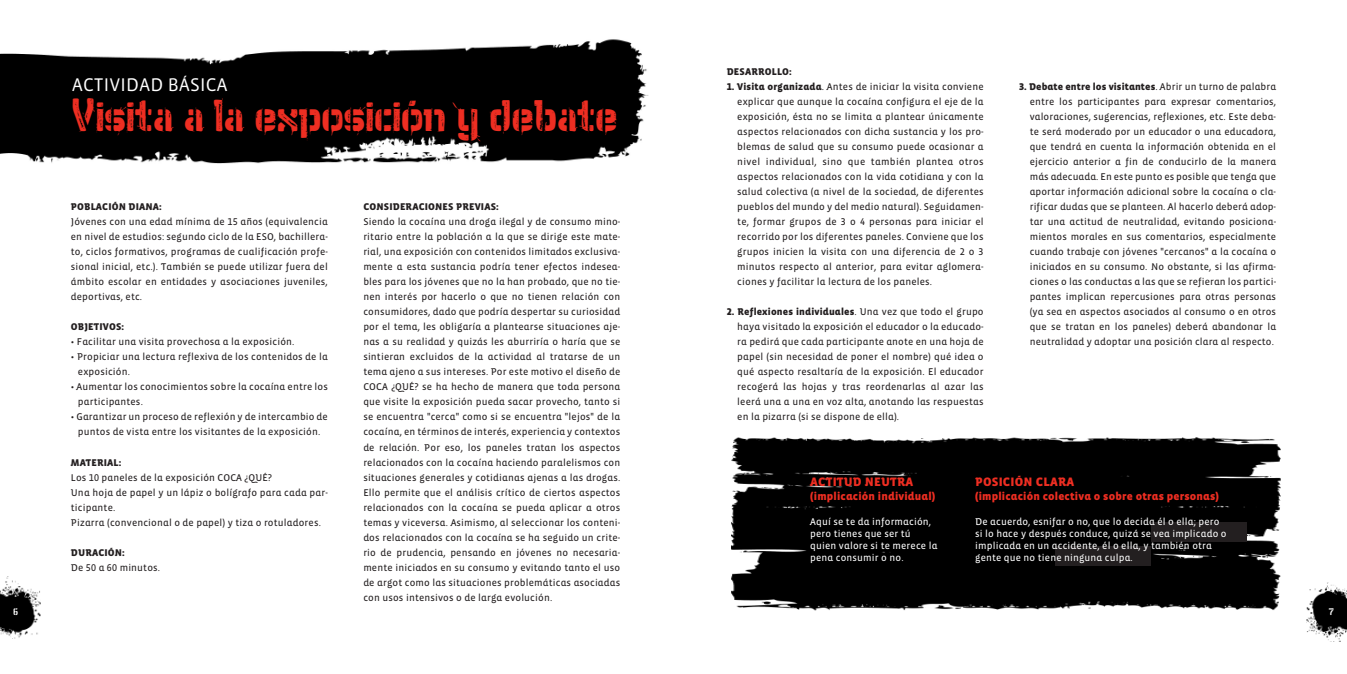
<style>
.page{position:relative;width:1347px;height:674px;background:#fff}
.page>*{position:absolute;margin:0;border:0;box-sizing:border-box;transform-origin:0 0}
.t1{font:39.38px "WC Wunderbach Paint Bta";color:#ee2e22}
.t2{font:18.75px "Vista Sans SC Book";letter-spacing:.015em;color:#fff}
.t3{font:900 12.5px "Vista Sans Alt";letter-spacing:.015em;color:#ee2e22}
.t4{font:900 11.25px "Vista Sans Alt";letter-spacing:.015em;color:#ee2e22}
.t5{font:10px/15px "Vista Sans Alt Reg";letter-spacing:.015em;color:#231f20;text-align:justify}
.t6{font:10px/12px "Vista Sans Alt Reg";letter-spacing:.015em;color:#fff}
.t7{font:900 10px "Vista Sans Alt";letter-spacing:.015em;color:#231f20}
.t8{font:8.12px "WC Wunderbach Paint Bta";color:#fff}
.s1{font-family:"Vista Sans Alt";font-weight:900}
.s2{font-family:"Vista Sans Alt Reg";font-weight:400}
</style>
<div class="page">
<img style="left:731px;top:437px;width:549px;height:172px">
<img style="left:0;top:576px;width:40px;height:62px">
<img style="left:0;top:39px;width:648px;height:124px">
<img style="left:1306px;top:582px;width:40px;height:59px">
<div style="left:1151px;top:522px;width:96px;height:20px;background:#231f20"></div>
<div style="left:1055px;top:545px;width:95px;height:20px;background:#231f20"></div>
<p class="t8" style="left:13px;top:607px;width:7px">6</p>
<h2 class="t2" style="left:72px;top:74px;width:157px">ACTIVIDAD BÁSICA</h2>
<h1 class="t1" style="left:71px;top:96px;width:548px">Visita a la exposición y debate</h1>
<p class="t7" style="left:71px;top:201px;width:93px">POBLACIÓN DIANA:</p>
<p class="t5" style="left:71px;top:214px;width:258px">Jóvenes con una edad mínima de 15 años (equivalencia en nivel de estudios: segundo ciclo de la ESO, bachillera&shy;to, ciclos formativos, programas de cualificación profe&shy;sional inicial, etc.). También se puede utilizar fuera del ámbito escolar en entidades y asociaciones juveniles, deportivas, etc.</p>
<p class="t7" style="left:71px;top:321px;width:55px">OBJETIVOS:</p>
<p class="t5" style="left:71px;top:334px;width:225px">• Facilitar una visita provechosa a la exposición.</p>
<p class="t5" style="left:78px;top:349px;width:251px;text-indent:-7px">• Propiciar una lectura reflexiva de los contenidos de la exposición.</p>
<p class="t5" style="left:78px;top:379px;width:251px;text-indent:-7px">• Aumentar los conocimientos sobre la cocaína entre los participantes.</p>
<p class="t5" style="left:71px;top:409px;width:258px;text-align:center">• Garantizar un proceso de reflexión y de intercambio de puntos de vista entre los visitantes de la exposición.</p>
<p class="t7" style="left:71px;top:456px;width:52px">MATERIAL:</p>
<p class="t5" style="left:71px;top:469px;width:258px;text-align:left">Los 10 paneles de la exposición COCA ¿QUÉ?<br>Una hoja de papel y un lápiz o bolígrafo para cada par&shy;ticipante.<br>Pizarra (convencional o de papel) y tiza o rotuladores.</p>
<p class="t7" style="left:71px;top:546px;width:55px">DURACIÓN:</p>
<p class="t5" style="left:71px;top:559px;width:91px">De 50 a 60 minutos.</p>
<p class="t7" style="left:363px;top:201px;width:137px">CONSIDERACIONES PREVIAS:</p>
<p class="t5" style="left:363px;top:214px;width:258px">Siendo la cocaína una droga ilegal y de consumo mino&shy;ritario entre la población a la que se dirige este mate&shy;rial, una exposición con contenidos limitados exclusiva&shy;mente a esta sustancia podría tener efectos indesea&shy;bles para los jóvenes que no la han probado, que no tie&shy;nen interés por hacerlo o que no tienen relación con consumidores, dado que podría despertar su curiosidad por el tema, les obligaría a plantearse situaciones aje&shy;nas a su realidad y quizás les aburriría o haría que se sintieran excluidos de la actividad al tratarse de un tema ajeno a sus intereses. Por este motivo el diseño de COCA ¿QUÉ? se ha hecho de manera que toda persona que visite la exposición pueda sacar provecho, tanto si se encuentra "cerca" como si se encuentra "lejos" de la cocaína, en términos de interés, experiencia y contextos de relación. Por eso, los paneles tratan los aspectos relacionados con la cocaína haciendo paralelismos con situaciones generales y cotidianas ajenas a las drogas.<br>Ello permite que el análisis crítico de ciertos aspectos relacionados con la cocaína se pueda aplicar a otros temas y viceversa. Asimismo, al seleccionar los conteni&shy;dos relacionados con la cocaína se ha seguido un crite&shy;rio de prudencia, pensando en jóvenes no necesaria&shy;mente iniciados en su consumo y evitando tanto el uso de argot como las situaciones problemáticas asociadas con usos intensivos o de larga evolución.</p>
<p class="t7" style="left:726px;top:66px;width:67px">DESARROLLO:</p>
<p class="t5" style="left:737px;top:79px;width:248px;text-indent:-11px"><span class="s1">1. Visita organizada</span>. Antes de iniciar la visita conviene explicar que aunque la cocaína configura el eje de la exposición, ésta no se limita a plantear únicamente aspectos relacionados con dicha sustancia y los pro&shy;blemas de salud que su consumo puede ocasionar a nivel individual, sino que también plantea otros aspectos relacionados con la vida cotidiana y con la salud colectiva (a nivel de la sociedad, de diferentes pueblos del mundo y del medio natural). Seguidamen&shy;te, formar grupos de 3 o 4 personas para iniciar el recorrido por los diferentes paneles. Conviene que los grupos inicien la visita con una diferencia de 2 o 3 minutos respecto al anterior, para evitar aglomera&shy;ciones y facilitar la lectura de los paneles.</p>
<p class="t7" style="left:726px;top:306px;width:258px">2. Reflexiones individuales<span class="s2">. Una vez que todo el grupo</span></p>
<p class="t5" style="left:737px;top:319px;width:248px">haya visitado la exposición el educador o la educado&shy;ra pedirá que cada participante anote en una hoja de papel (sin necesidad de poner el nombre) qué idea o qué aspecto resaltaría de la exposición. El educador recogerá las hojas y tras reordenarlas al azar las leerá una a una en voz alta, anotando las respuestas en la pizarra (si se dispone de ella).</p>
<p class="t7" style="left:1019px;top:81px;width:258px">3. Debate entre los visitantes<span class="s2">. Abrir un turno de palabra</span></p>
<p class="t5" style="left:1029px;top:94px;width:248px">entre los participantes para expresar comentarios, valoraciones, sugerencias, reflexiones, etc. Este deba&shy;te será moderado por un educador o una educadora, que tendrá en cuenta la información obtenida en el ejercicio anterior a fin de conducirlo de la manera más adecuada. En este punto es posible que tenga que aportar información adicional sobre la cocaína o cla&shy;rificar dudas que se planteen. Al hacerlo deberá adop&shy;tar una actitud de neutralidad, evitando posiciona&shy;mientos morales en sus comentarios, especialmente cuando trabaje con jóvenes "cercanos" a la cocaína o iniciados en su consumo. No obstante, si las afirma&shy;ciones o las conductas a las que se refieran los partici&shy;pantes implican repercusiones para otras personas (ya sea en aspectos asociados al consumo o en otros que se tratan en los paneles) deberá abandonar la neutralidad y adoptar una posición clara al respecto.</p>
<p class="t3" style="left:810px;top:474px;width:105px">ACTITUD NEUTRA</p>
<p class="t4" style="left:810px;top:489px;width:126px">(implicación individual)</p>
<p class="t6" style="left:810px;top:514px;width:129px">Aquí se te da información, pero tienes que ser tú quien valore si te merece la pena consumir o no.</p>
<p class="t3" style="left:975px;top:474px;width:100px">POSICIÓN CLARA</p>
<p class="t4" style="left:975px;top:489px;width:245px">(implicación colectiva o sobre otras personas)</p>
<p class="t6" style="left:975px;top:515px;width:253px">De acuerdo, esnifar o no, que lo decida él o ella; pero si lo hace y después conduce, quizá se vea implicado o implicada en un accidente, él o ella, y también otra gente que no tiene ninguna culpa.</p>
<p class="t8" style="left:1328px;top:607px;width:7px">7</p>
</div>
